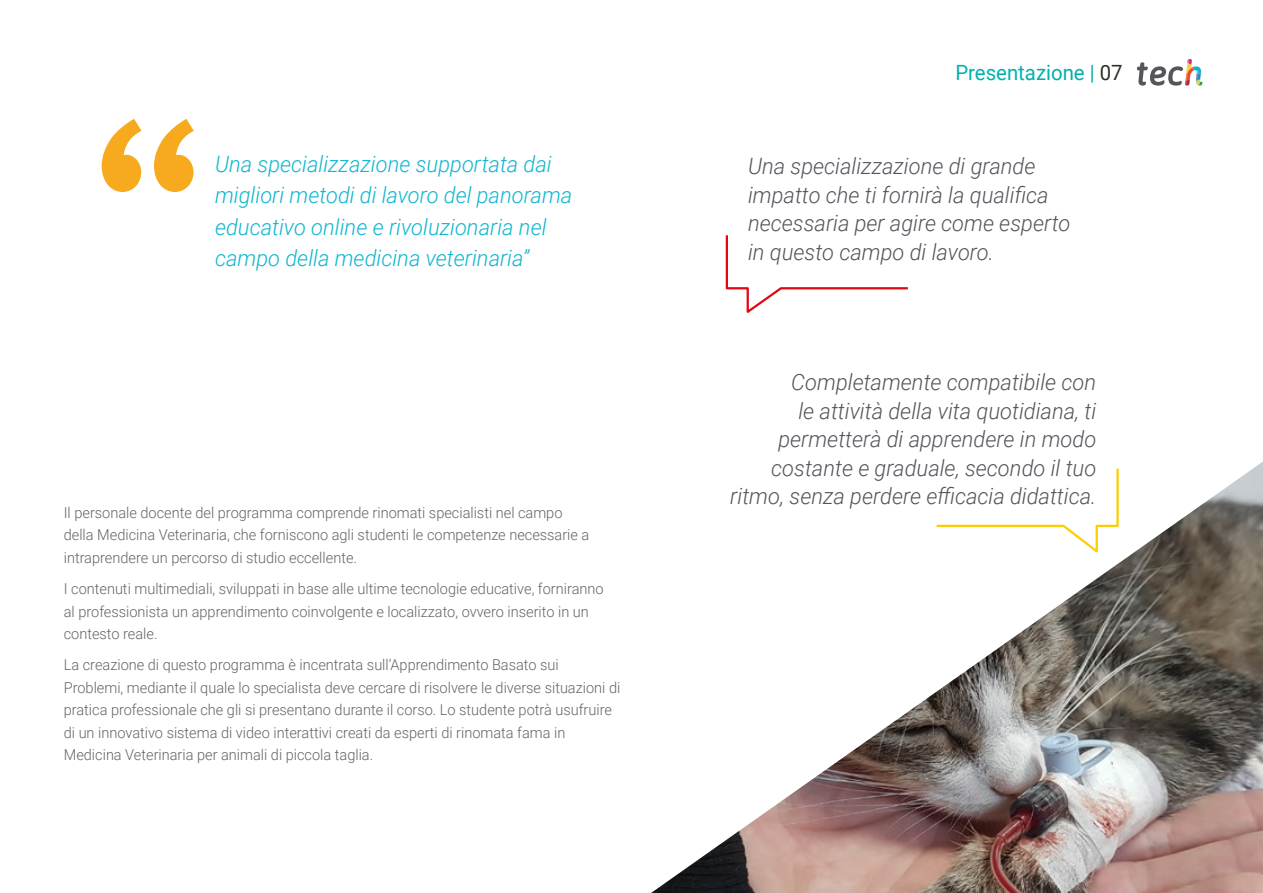
<style>
.page{position:relative;width:1263px;height:893px;background:#fff}
.page>*{position:absolute;margin:0;border:0;box-sizing:border-box;transform-origin:0 0}
.t1{font:italic 300 22.5px/28.5px "Roboto";color:#52555b;text-align:right}
.t2{font:italic 300 22.5px/31.5px "Roboto";color:#0fb6cf}
.t3{font:21px "Roboto";color:#00b2af}
.t4{font:300 15px/22.5px "Roboto";color:#61646a}
.s1{color:#00b0ad}
.s2{color:#312e20}
</style>
<div class="page">
<svg style="left:102px;top:119px;width:92px;height:73px"></svg>
<svg style="left:725px;top:235px;width:183px;height:78px"></svg>
<img style="left:651px;top:461px;width:612px;height:432px">
<svg style="left:1137px;top:59px;width:65px;height:27px"></svg>
<h1 class="t2" style="left:215px;top:147px;width:359px">Una specializzazione supportata dai migliori metodi di lavoro del panorama educativo online e rivoluzionaria nel campo della medicina veterinaria”</h1>
<p class="t4" style="left:64px;top:501px;width:527px">Il personale docente del programma comprende rinomati specialisti nel campo della Medicina Veterinaria, che forniscono agli studenti le competenze necessarie a intraprendere un percorso di studio eccellente.</p>
<p class="t4" style="left:64px;top:577px;width:541px">I contenuti multimediali, sviluppati in base alle ultime tecnologie educative, forniranno al professionista un apprendimento coinvolgente e localizzato, ovvero inserito in un contesto reale.</p>
<p class="t4" style="left:64px;top:653px;width:558px">La creazione di questo programma è incentrata sull’Apprendimento Basato sui Problemi, mediante il quale lo specialista deve cercare di risolvere le diverse situazioni di pratica professionale che gli si presentano durante il corso. Lo studente potrà usufruire di un innovativo sistema di video interattivi creati da esperti di rinomata fama in Medicina Veterinaria per animali di piccola taglia.</p>
<h2 class="t3" style="left:955px;top:57px;width:169px">Presenta<span class="s1">zione |</span> <span class="s2">07</span></h2>
<h1 class="t1" style="left:748px;top:151px;width:324px;text-align:left">Una specializzazione di grande impatto che ti fornirà la qualifica necessaria per agire come esperto in questo campo di lavoro.</h1>
<h1 class="t1" style="left:730px;top:367px;width:368px">Completamente compatibile con<br>le attività della vita quotidiana, ti permetterà di apprendere in modo costante e graduale, secondo il tuo ritmo, senza perdere efficacia didattica.</h1>
</div>
